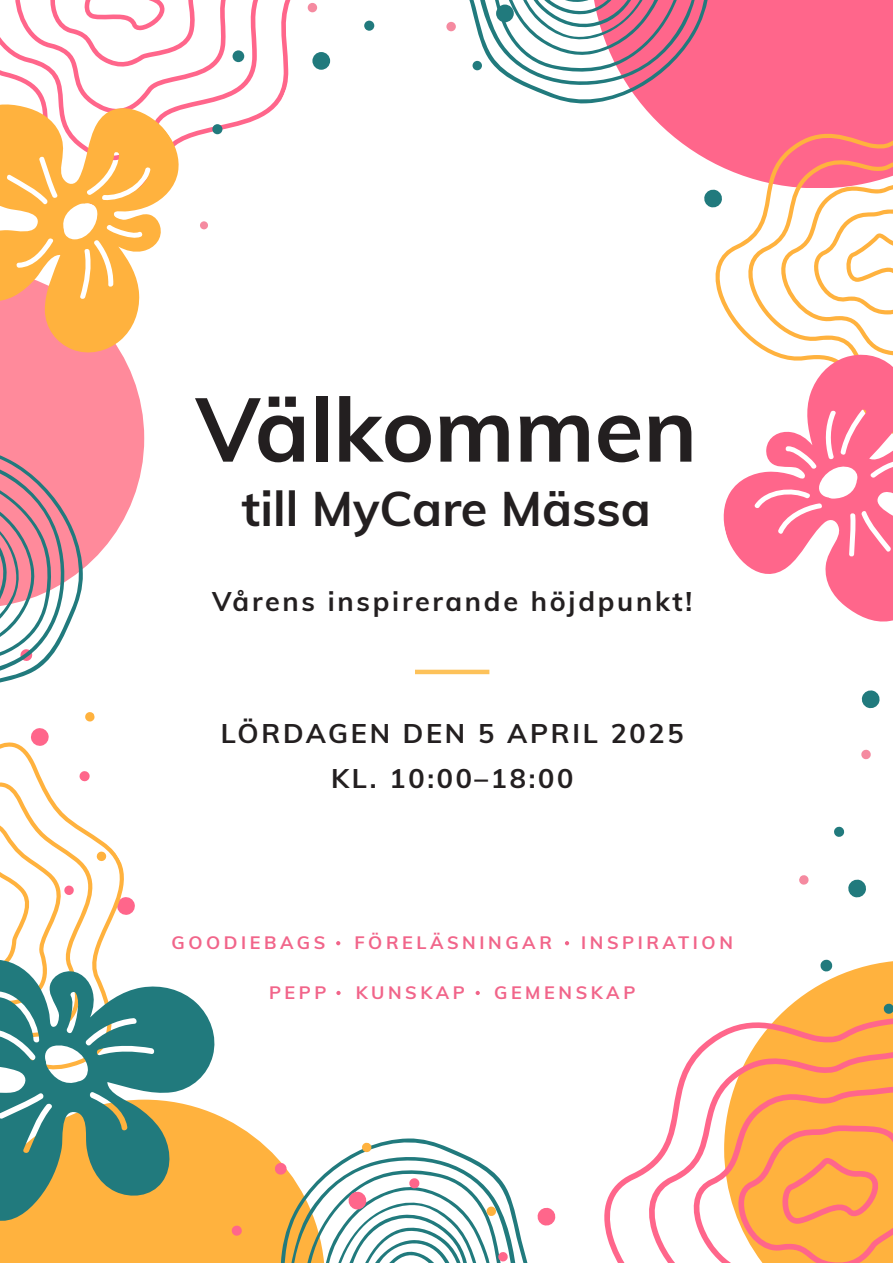
<style>
.page{position:relative;width:893px;height:1263px;background:#fff}
.page>*{position:absolute;margin:0;border:0;box-sizing:border-box;transform-origin:0 0}
.Heading_02{font:700 89.1px "Muli";color:#231f20}
.Heading_02-2{font:700 48.6px "Muli";color:#231f20}
.TOC_-_A4{font:700 27px "Muli";letter-spacing:.1em;color:#231f20}
.Heading_02-3{font:700 18px "Muli";letter-spacing:.2em;color:#f1658a}
</style>
<div class="page">
<svg style="left:642px;top:0;width:251px;height:164px;background:#ff7093"></svg>
<svg style="left:85px;top:712px;width:10px;height:10px"></svg>
<svg style="left:31px;top:728px;width:18px;height:11px"></svg>
<div style="left:0;top:1115px;width:274px;height:148px;background:#ffb23e"></div>
<svg style="left:0;top:356px;width:144px;height:212px;background:#ff9baa"></svg>
<svg style="left:791px;top:961px;width:102px;height:44px;fill:#ffb23e"></svg>
<svg style="left:604px;top:1005px;width:289px;height:258px"></svg>
<svg style="left:644px;top:1041px;width:249px;height:222px"></svg>
<svg style="left:690px;top:1083px;width:203px;height:180px"></svg>
<svg style="left:0;top:739px;width:135px;height:191px"></svg>
<svg style="left:0;top:771px;width:107px;height:188px"></svg>
<svg style="left:715px;top:121px;width:178px;height:215px"></svg>
<svg style="left:745px;top:147px;width:148px;height:205px"></svg>
<svg style="left:277px;top:0;width:41px;height:105px"></svg>
<svg style="left:0;top:0;width:277px;height:143px"></svg>
<svg style="left:0;top:444px;width:84px;height:239px"></svg>
<svg style="left:469px;top:0;width:243px;height:105px"></svg>
<svg style="left:723px;top:352px;width:170px;height:270px;fill:#ff668b"></svg>
<svg style="left:0;top:95px;width:180px;height:261px;fill:#ffb23e"></svg>
<svg style="left:0;top:959px;width:218px;height:265px;fill:#217a7d"></svg>
<svg style="left:861px;top:749px;width:10px;height:11px"></svg>
<svg style="left:799px;top:875px;width:10px;height:10px"></svg>
<svg style="left:861px;top:690px;width:19px;height:19px"></svg>
<svg style="left:834px;top:826px;width:11px;height:11px"></svg>
<svg style="left:883px;top:1003px;width:10px;height:11px"></svg>
<svg style="left:820px;top:959px;width:13px;height:13px"></svg>
<svg style="left:848px;top:879px;width:18px;height:19px"></svg>
<div style="left:446px;top:22px;width:10px;height:9px;background:#f58aa0;border-radius:50%"></div>
<div style="left:308px;top:3px;width:9px;height:9px;background:#f58aa0;border-radius:50%"></div>
<div style="left:200px;top:221px;width:8px;height:8px;background:#f58aa0;border-radius:50%"></div>
<div style="left:472px;top:61px;width:10px;height:9px;background:#217a7d;border-radius:50%"></div>
<div style="left:496px;top:5px;width:18px;height:17px;background:#217a7d;border-radius:50%"></div>
<div style="left:364px;top:21px;width:10px;height:10px;background:#217a7d;border-radius:50%"></div>
<div style="left:212px;top:124px;width:10px;height:10px;background:#217a7d;border-radius:50%"></div>
<div style="left:233px;top:50px;width:11px;height:12px;background:#217a7d;border-radius:50%"></div>
<div style="left:312px;top:52px;width:18px;height:18px;background:#217a7d;border-radius:50%"></div>
<svg style="left:231px;top:1225px;width:11px;height:11px"></svg>
<svg style="left:274px;top:1138px;width:282px;height:125px"></svg>
<svg style="left:704px;top:189px;width:19px;height:19px"></svg>
<hr style="left:415px;top:670px;width:74px;height:4px;background:#fdc25a">
<svg style="left:336px;top:941px;width:4px;height:4px"></svg>
<svg style="left:565px;top:941px;width:4px;height:4px"></svg>
<svg style="left:476px;top:991px;width:4px;height:4px"></svg>
<svg style="left:336px;top:991px;width:5px;height:4px"></svg>
<p class="Heading_02" style="left:196px;top:364px;width:503px">Välkommen</p>
<p class="Heading_02-2" style="left:242px;top:473px;width:411px">till MyCare Mässa</p>
<p class="TOC_-_A4" style="left:212px;top:582px;width:482px">Vårens inspirerande höjdpunkt!</p>
<p class="TOC_-_A4" style="left:221px;top:714px;width:464px">LÖRDAGEN DEN 5 APRIL 2025</p>
<p class="TOC_-_A4" style="left:331px;top:759px;width:244px">KL. 10:00–18:00</p>
<p class="Heading_02-3" style="left:171px;top:930px;width:155px">GOODIEBAGS</p>
<p class="Heading_02-3" style="left:355px;top:930px;width:199px">FÖRELÄSNINGAR</p>
<p class="Heading_02-3" style="left:581px;top:930px;width:153px">INSPIRATION</p>
<p class="Heading_02-3" style="left:269px;top:979px;width:59px">PEPP</p>
<p class="Heading_02-3" style="left:356px;top:979px;width:111px">KUNSKAP</p>
<p class="Heading_02-3" style="left:494px;top:979px;width:143px">GEMENSKAP</p>
</div>
